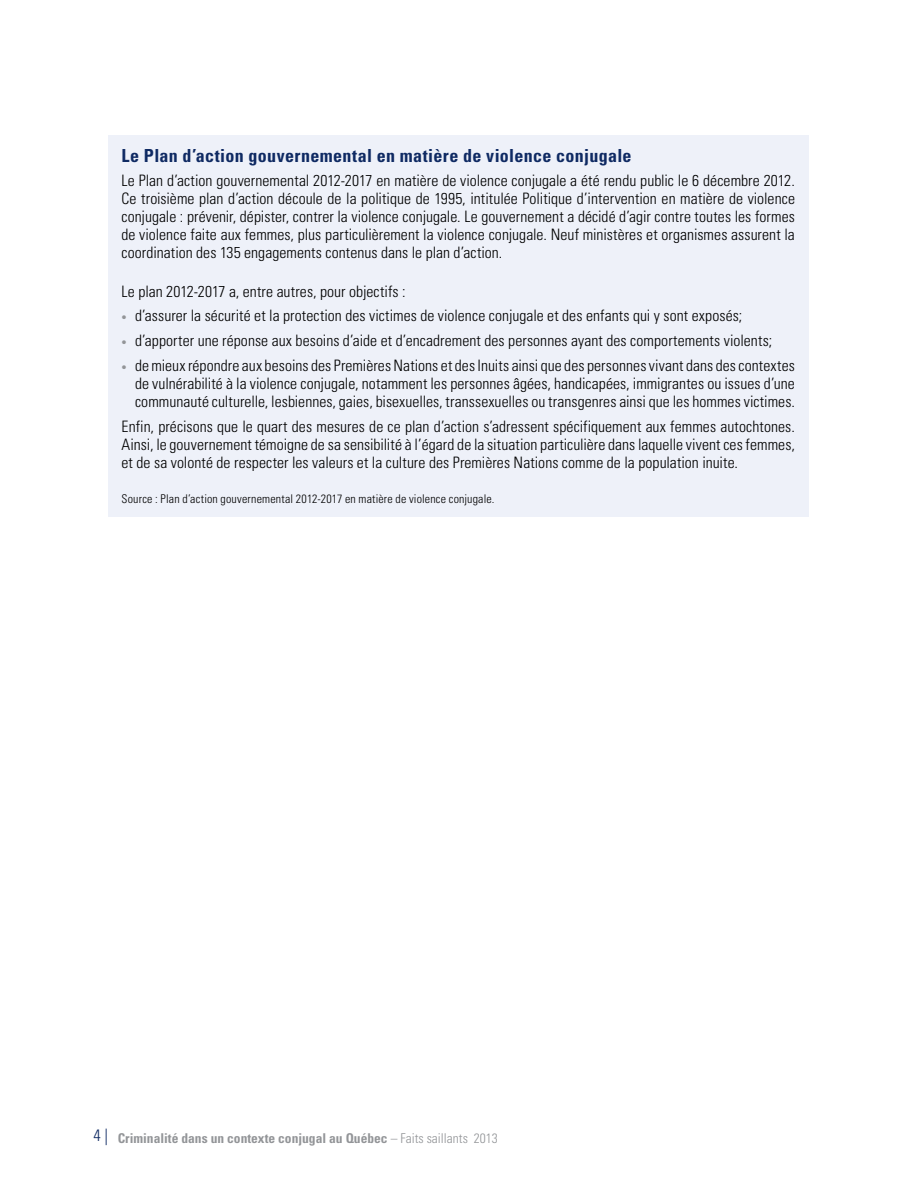
<style>
.page{position:relative;width:918px;height:1188px;background:#fff}
.page>*{position:absolute;margin:0;border:0;box-sizing:border-box;transform-origin:0 0}
.Titre_3{font:700 condensed 18px "Univers LT Std";letter-spacing:.02em;color:#0f2a63}
.Texte_courant{font:300 condensed 15.75px/18px "Univers LT Std";letter-spacing:.005em;color:#000;text-align:justify}
.t1{font:700 condensed 13.5px "Univers LT Std";color:#939598}
.Note_tableau{font:300 condensed 12px "Univers LT Std";letter-spacing:.015em;color:#000}
.s1{font-stretch:normal;font-size:10.5px;color:#939598}
.s2{font-weight:300;font-size:16.5px;color:#0f2a63}
.s3{font-weight:300}
</style>
<div class="page">
<div style="left:108px;top:135px;width:700px;height:381px;background:#eef1f9"></div>
<p class="Titre_3" style="left:122px;top:144px;width:512px">Le Plan d’action gouvernemental en matière de violence conjugale</p>
<p class="Texte_courant" style="left:122px;top:172px;width:675px">Le Plan d’action gouvernemental 2012-2017 en matière de violence conjugale a été rendu public le 6 décembre 2012.<br>Ce troisième plan d’action découle de la politique de 1995, intitulée Politique d’intervention en matière de violence conjugale : prévenir, dépister, contrer la violence conjugale. Le gouvernement a décidé d’agir contre toutes les formes de violence faite aux femmes, plus particulièrement la violence conjugale. Neuf ministères et organismes assurent la coordination des 135 engagements contenus dans le plan d’action.</p>
<p class="Texte_courant" style="left:122px;top:282px;width:286px">Le plan 2012-2017 a, entre autres, pour objectifs :</p>
<p class="Texte_courant" style="left:122px;top:307px;width:622px"><span class="s1">•</span> d’assurer la sécurité et la protection des victimes de violence conjugale et des enfants qui y sont exposés;</p>
<p class="Texte_courant" style="left:122px;top:331px;width:652px"><span class="s1">•</span> d’apporter une réponse aux besoins d’aide et d’encadrement des personnes ayant des comportements violents;</p>
<p class="Texte_courant" style="left:135px;top:356px;width:662px;text-indent:-14px"><span class="s1">•</span> de mieux répondre aux besoins des Premières Nations et des Inuits ainsi que des personnes vivant dans des contextes de vulnérabilité à la violence conjugale, notamment les personnes âgées, handicapées, immigrantes ou issues d’une communauté culturelle, lesbiennes, gaies, bisexuelles, transsexuelles ou transgenres ainsi que les hommes victimes.</p>
<p class="Texte_courant" style="left:122px;top:417px;width:675px">Enfin, précisons que le quart des mesures de ce plan d’action s’adressent spécifiquement aux femmes autochtones.<br>Ainsi, le gouvernement témoigne de sa sensibilité à l’égard de la situation particulière dans laquelle vivent ces femmes, et de sa volonté de respecter les valeurs et la culture des Premières Nations comme de la population inuite.</p>
<p class="Note_tableau" style="left:122px;top:491px;width:375px">Source : Plan d’action gouvernemental 2012-2017 en matière de violence conjugale.</p>
<p class="t1" style="left:93px;top:1130px;width:406px"><span class="s2">4 |</span> Criminalité dans un contexte conjugal au Québec <span class="s3">– Faits saillants 2013</span></p>
</div>
